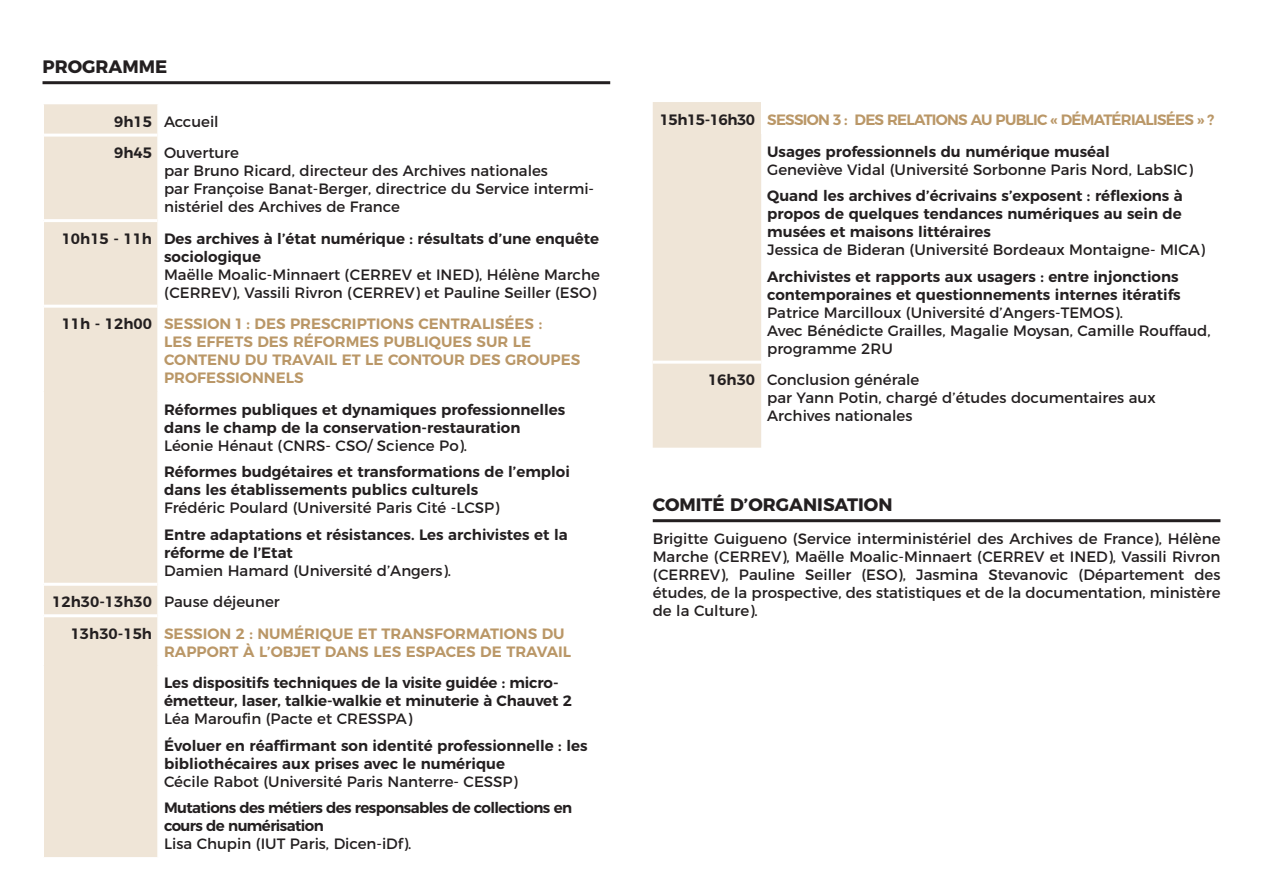
<style>
.page{position:relative;width:1263px;height:893px;background:#fff}
.page>*{position:absolute;margin:0;border:0;box-sizing:border-box;transform-origin:0 0}
.t1{font:700 18px "Montserrat";color:#231f20}
.t2{font:15px/18px "Montserrat";color:#231f20}
.t3{font:600 15px/18px "Montserrat";color:#231f20}
.t4{font:600 15px/18px "Montserrat";color:#ba9767}
.t5{font:600 15px/18px "Montserrat";letter-spacing:-.04em;color:#231f20}
.s1{font-weight:600}
.s2{color:#231f20}
.s3{color:#ba9767}
</style>
<div class="page">
<div style="left:44px;top:104px;width:113px;height:753px;background:#efe5d7"></div>
<hr style="left:44px;top:134px;width:113px;height:3px;background:#fff">
<hr style="left:44px;top:219px;width:113px;height:3px;background:#fff">
<hr style="left:44px;top:305px;width:113px;height:3px;background:#fff">
<hr style="left:44px;top:583px;width:113px;height:3px;background:#fff">
<hr style="left:44px;top:614px;width:113px;height:3px;background:#fff">
<div style="left:653px;top:102px;width:108px;height:346px;background:#efe5d7"></div>
<hr style="left:653px;top:361px;width:108px;height:3px;background:#fff">
<hr style="left:43px;top:81px;width:567px;height:3px;background:#231f20">
<hr style="left:653px;top:519px;width:567px;height:3px;background:#231f20">
<p class="t1" style="left:43px;top:52px;width:126px">PROGRAMME</p>
<p class="t2" style="left:114px;top:104px;width:126px;line-height:31.5px"><span class="s1">9h15</span> Accueil<br><span class="s1">9h45</span> Ouverture</p>
<p class="t2" style="left:164px;top:161px;width:431px">par Bruno Ricard, directeur des Archives nationales<br>par Françoise Banat-Berger, directrice du Service intermi&shy;nistériel des Archives de France</p>
<p class="t3" style="left:164px;top:228px;width:437px;text-indent:-102px">10h15 - 11h Des archives à l’état numérique : résultats d’une enquête sociologique</p>
<p class="t2" style="left:164px;top:264px;width:437px">Maëlle Moalic-Minnaert (CERREV et INED), Hélène Marche (CERREV), Vassili Rivron (CERREV) et Pauline Seiller (ESO)</p>
<p class="t4" style="left:164px;top:314px;width:418px;text-indent:-102px"><span class="s2">11h - 12h00</span> SESSION 1 : DES PRESCRIPTIONS CENTRALISÉES :<br>LES EFFETS DES RÉFORMES PUBLIQUES SUR LE CONTENU DU TRAVAIL ET LE CONTOUR DES GROUPES PROFESSIONNELS</p>
<p class="t3" style="left:164px;top:399px;width:403px">Réformes publiques et dynamiques professionnelles dans le champ de la conservation-restauration</p>
<p class="t2" style="left:164px;top:435px;width:305px">Léonie Hénaut (CNRS- CSO/ Science Po).</p>
<p class="t3" style="left:164px;top:462px;width:407px">Réformes budgétaires et transformations de l’emploi dans les établissements publics culturels</p>
<p class="t2" style="left:164px;top:498px;width:337px">Frédéric Poulard (Université Paris Cité -LCSP)</p>
<p class="t3" style="left:164px;top:524px;width:405px">Entre adaptations et résistances. Les archivistes et la réforme de l’Etat</p>
<p class="t2" style="left:52px;top:553px;width:400px;line-height:31.5px;text-indent:112px">Damien Hamard (Université d’Angers).<br><span class="s1">12h30-13h30</span> Pause déjeuner</p>
<p class="t4" style="left:164px;top:623px;width:409px;text-indent:-93px"><span class="s2">13h30-15h</span> SESSION 2 : NUMÉRIQUE ET TRANSFORMATIONS DU<br>RAPPORT À L’OBJET DANS LES ESPACES DE TRAVAIL</p>
<p class="t3" style="left:164px;top:673px;width:409px">Les dispositifs techniques de la visite guidée : micro&shy;émetteur, laser, talkie-walkie et minuterie à Chauvet 2</p>
<p class="t2" style="left:164px;top:709px;width:250px">Léa Maroufin (Pacte et CRESSPA)</p>
<p class="t3" style="left:164px;top:735px;width:425px">Évoluer en réaffirmant son identité professionnelle : les bibliothécaires aux prises avec le numérique</p>
<p class="t2" style="left:164px;top:771px;width:355px">Cécile Rabot (Université Paris Nanterre- CESSP)</p>
<p class="t5" style="left:164px;top:798px;width:409px">Mutations des métiers des responsables de collections en cours de numérisation</p>
<p class="t2" style="left:164px;top:834px;width:249px">Lisa Chupin (IUT Paris, Dicen-iDf).</p>
<p class="t5" style="left:660px;top:103px;width:556px;line-height:31.5px;text-align:center">15h15-16h30 <span class="s3">SESSION 3 : DES RELATIONS AU PUBLIC « DÉMATÉRIALISÉES » ?<br></span>Usages professionnels du numérique muséal</p>
<p class="t2" style="left:767px;top:159px;width:427px">Geneviève Vidal (Université Sorbonne Paris Nord, LabSIC)</p>
<p class="t3" style="left:767px;top:186px;width:417px;text-align:justify">Quand les archives d’écrivains s’exposent : réflexions à propos de quelques tendances numériques au sein de musées et maisons littéraires</p>
<p class="t2" style="left:767px;top:240px;width:439px">Jessica de Bideran (Université Bordeaux Montaigne- MICA)</p>
<p class="t3" style="left:767px;top:266px;width:415px">Archivistes et rapports aux usagers : entre injonctions contemporaines et questionnements internes itératifs</p>
<p class="t2" style="left:767px;top:302px;width:445px">Patrice Marcilloux (Université d’Angers-TEMOS).<br>Avec Bénédicte Grailles, Magalie Moysan, Camille Rouffaud, programme 2RU</p>
<p class="t2" style="left:767px;top:370px;width:390px;text-indent:-59px"><span class="s1">16h30</span> Conclusion générale<br>par Yann Potin, chargé d’études documentaires aux<br>Archives nationales</p>
<p class="t1" style="left:653px;top:489px;width:241px">COMITÉ D’ORGANISATION</p>
<p class="t2" style="left:653px;top:529px;width:569px;text-align:justify">Brigitte Guigueno (Service interministériel des Archives de France), Hélène Marche (CERREV), Maëlle Moalic-Minnaert (CERREV et INED), Vassili Rivron (CERREV), Pauline Seiller (ESO), Jasmina Stevanovic (Département des études, de la prospective, des statistiques et de la documentation, ministère de la Culture).</p>
</div>
